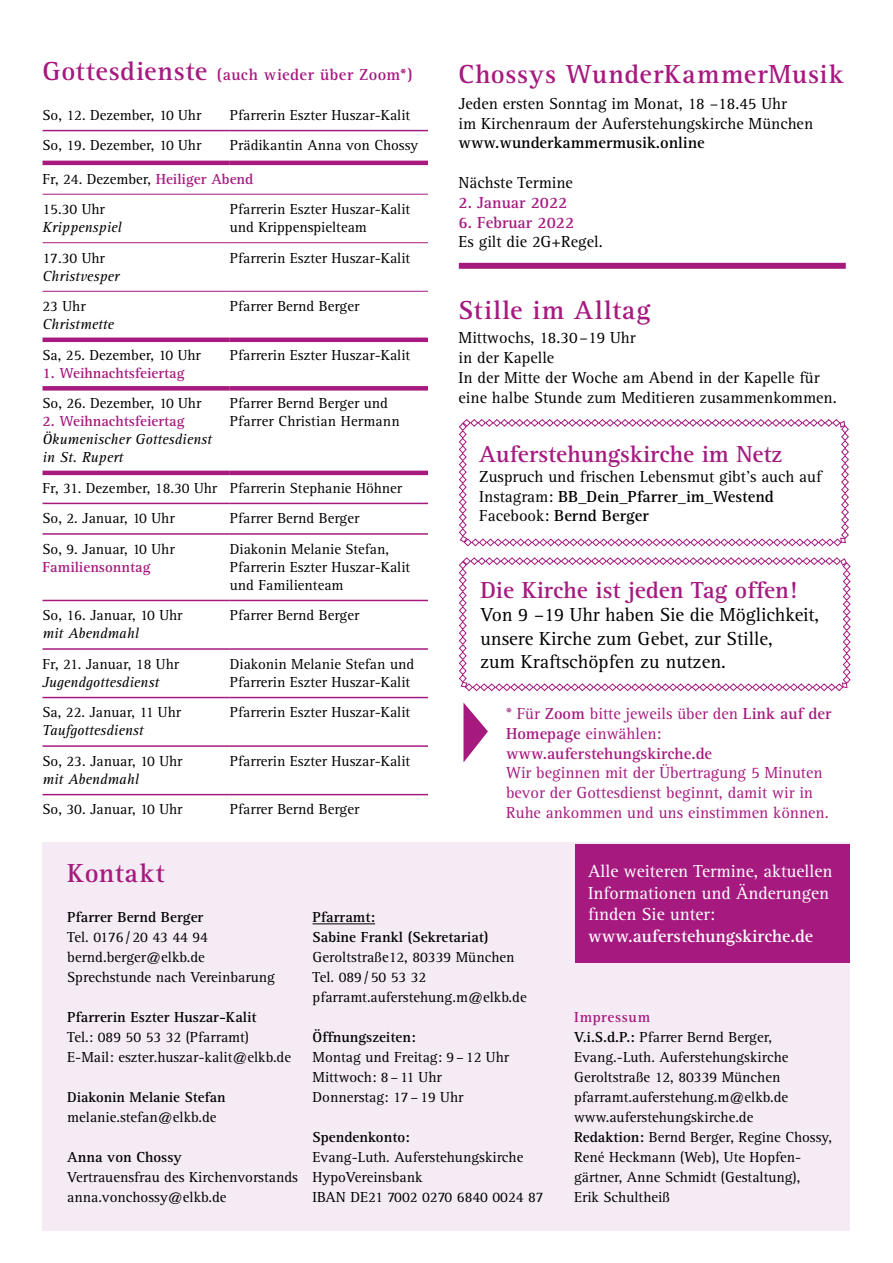
<style>
.page{position:relative;width:893px;height:1263px;background:#fff}
.page>*{position:absolute;margin:0;border:0;box-sizing:border-box;transform-origin:0 0}
.t1{font:700 27px "Rotis Serif";letter-spacing:.035em;color:#a61a80}
.t2{font:700 24px "Rotis Serif";color:#a61a80}
.t3{font:19.5px/23.4px "Rotis Serif";color:#000}
.t4{font:18px/21.6px "Rotis Serif";color:#fff}
.t5{font:700 18px "Rotis Serif";color:#fff}
.t6{font:16.5px/19.8px "Rotis Serif";color:#000}
.t7{font:16.5px/19.8px "Rotis Serif";color:#a61a80}
.t8{font:700 16.5px/19.8px "Rotis Serif";color:#a61a80}
.t9{font:700 16.5px "Rotis Serif";letter-spacing:.03em;color:#a61a80}
.t10{font:700 16.5px "Rotis Serif";color:#000}
.t11{font:15px/20px "Rotis Serif";color:#000}
.t12{font:italic 15px/18px "Rotis Serif";color:#000}
.t13{font:700 15px/20px "Rotis Serif";color:#000}
.t14{font:700 15px "Rotis Serif";color:#a61a80}
.t15{font:700 14.7px "Rotis Serif";color:#000}
.s1{font-size:27px}
.s2{font-weight:700;color:#a61a80}
.s3{font-weight:700}
.s4{font-weight:400}
</style>
<div class="page">
<hr style="left:43px;top:648px;width:187px;height:2px;background:#a61a80">
<hr style="left:230px;top:648px;width:198px;height:2px;background:#a61a80">
<hr style="left:43px;top:794px;width:187px;height:1px;background:#a61a80">
<hr style="left:230px;top:794px;width:198px;height:1px;background:#a61a80">
<hr style="left:43px;top:161px;width:187px;height:4px;background:#a61a80">
<hr style="left:230px;top:161px;width:198px;height:4px;background:#a61a80">
<hr style="left:43px;top:471px;width:187px;height:4px;background:#a61a80">
<hr style="left:230px;top:471px;width:198px;height:4px;background:#a61a80">
<hr style="left:43px;top:130px;width:187px;height:1px;background:#a61a80">
<hr style="left:230px;top:130px;width:198px;height:1px;background:#a61a80">
<hr style="left:43px;top:194px;width:187px;height:1px;background:#a61a80">
<hr style="left:230px;top:194px;width:198px;height:1px;background:#a61a80">
<hr style="left:43px;top:242px;width:187px;height:1px;background:#a61a80">
<hr style="left:230px;top:242px;width:198px;height:1px;background:#a61a80">
<hr style="left:43px;top:291px;width:187px;height:1px;background:#a61a80">
<hr style="left:230px;top:291px;width:198px;height:1px;background:#a61a80">
<hr style="left:43px;top:503px;width:187px;height:1px;background:#a61a80">
<hr style="left:230px;top:503px;width:198px;height:1px;background:#a61a80">
<hr style="left:43px;top:533px;width:187px;height:2px;background:#a61a80">
<hr style="left:230px;top:533px;width:198px;height:2px;background:#a61a80">
<hr style="left:43px;top:600px;width:187px;height:1px;background:#a61a80">
<hr style="left:230px;top:600px;width:198px;height:1px;background:#a61a80">
<hr style="left:43px;top:697px;width:187px;height:1px;background:#a61a80">
<hr style="left:230px;top:697px;width:198px;height:1px;background:#a61a80">
<hr style="left:43px;top:745px;width:187px;height:2px;background:#a61a80">
<hr style="left:230px;top:745px;width:198px;height:2px;background:#a61a80">
<hr style="left:43px;top:338px;width:187px;height:4px;background:#a61a80">
<hr style="left:230px;top:338px;width:198px;height:4px;background:#a61a80">
<div style="left:43px;top:386px;width:187px;height:5px;background:#a61a80"></div>
<div style="left:230px;top:386px;width:198px;height:5px;background:#a61a80"></div>
<div style="left:43px;top:842px;width:807px;height:389px;background:#f5ebf5"></div>
<hr style="left:313px;top:923px;width:62px;height:1px;background:#000">
<div style="left:575px;top:844px;width:275px;height:118px;background:#a61a80"></div>
<svg style="left:459px;top:419px;width:390px;height:128px"></svg>
<svg style="left:459px;top:557px;width:392px;height:134px"></svg>
<div style="left:459px;top:263px;width:387px;height:6px;background:#a61a80"></div>
<svg style="left:463px;top:702px;width:25px;height:60px"></svg>
<p class="t9" style="left:43px;top:65px;width:372px"><span class="s1">Gottesdienste</span> (auch wieder über Zoom*)</p>
<p class="t11" style="left:43px;top:105px;width:160px">So, 12. Dezember, 10 Uhr</p>
<p class="t11" style="left:230px;top:105px;width:182px">Pfarrerin Eszter Huszar-Kalit</p>
<p class="t11" style="left:43px;top:136px;width:160px">So, 19. Dezember, 10 Uhr</p>
<p class="t11" style="left:230px;top:136px;width:190px">Prädikantin Anna von Chossy</p>
<p class="t11" style="left:43px;top:164px;width:212px;line-height:30.5px">Fr, 24. Dezember, <span class="s2">Heiliger Abend<br></span>15.30 Uhr</p>
<p class="t12" style="left:43px;top:219px;width:81px">Krippenspiel</p>
<p class="t11" style="left:230px;top:201px;width:182px;line-height:18px">Pfarrerin Eszter Huszar-Kalit und Krippenspielteam</p>
<p class="t11" style="left:43px;top:248px;width:64px">17.30 Uhr</p>
<p class="t12" style="left:43px;top:267px;width:78px">Christvesper</p>
<p class="t11" style="left:230px;top:248px;width:182px">Pfarrerin Eszter Huszar-Kalit</p>
<p class="t11" style="left:43px;top:297px;width:45px">23 Uhr</p>
<p class="t12" style="left:43px;top:316px;width:73px">Christmette</p>
<p class="t11" style="left:230px;top:297px;width:131px">Pfarrer Bernd Berger</p>
<p class="t11" style="left:43px;top:345px;width:160px">Sa, 25. Dezember, 10 Uhr</p>
<p class="t14" style="left:43px;top:364px;width:144px">1. Weihnachtsfeiertag</p>
<p class="t11" style="left:230px;top:345px;width:182px">Pfarrerin Eszter Huszar-Kalit</p>
<p class="t11" style="left:43px;top:394px;width:160px">So, 26. Dezember, 10 Uhr</p>
<p class="t14" style="left:43px;top:412px;width:144px">2. Weihnachtsfeiertag</p>
<p class="t12" style="left:43px;top:431px;width:171px">Ökumenischer Gottesdienst in St. Rupert</p>
<p class="t11" style="left:230px;top:395px;width:171px;line-height:18px">Pfarrer Bernd Berger und<br>Pfarrer Christian Hermann</p>
<p class="t11" style="left:43px;top:473px;width:361px;line-height:30.6px">Fr, 31. Dezember, 18.30 Uhr Pfarrerin Stephanie Höhner<br>So, 2. Januar, 10 Uhr</p>
<p class="t11" style="left:230px;top:509px;width:131px">Pfarrer Bernd Berger</p>
<p class="t11" style="left:43px;top:539px;width:134px">So, 9. Januar, 10 Uhr</p>
<p class="t14" style="left:43px;top:558px;width:109px">Familiensonntag</p>
<p class="t11" style="left:230px;top:540px;width:182px;line-height:18px">Diakonin Melanie Stefan,<br>Pfarrerin Eszter Huszar-Kalit und Familienteam</p>
<p class="t11" style="left:43px;top:606px;width:141px">So, 16. Januar, 10 Uhr</p>
<p class="t12" style="left:43px;top:625px;width:98px">mit Abendmahl</p>
<p class="t11" style="left:230px;top:606px;width:131px">Pfarrer Bernd Berger</p>
<p class="t11" style="left:43px;top:654px;width:138px">Fr, 21. Januar, 18 Uhr</p>
<p class="t12" style="left:43px;top:673px;width:118px">Jugendgottesdienst</p>
<p class="t11" style="left:230px;top:655px;width:186px;line-height:18px">Diakonin Melanie Stefan und<br>Pfarrerin Eszter Huszar-Kalit</p>
<p class="t11" style="left:43px;top:703px;width:140px">Sa, 22. Januar, 11 Uhr</p>
<p class="t12" style="left:43px;top:722px;width:103px">Taufgottesdienst</p>
<p class="t11" style="left:230px;top:703px;width:182px">Pfarrerin Eszter Huszar-Kalit</p>
<p class="t11" style="left:43px;top:751px;width:141px">So, 23. Januar, 10 Uhr</p>
<p class="t12" style="left:43px;top:770px;width:98px">mit Abendmahl</p>
<p class="t11" style="left:230px;top:751px;width:182px">Pfarrerin Eszter Huszar-Kalit</p>
<p class="t11" style="left:43px;top:800px;width:141px">So, 30. Januar, 10 Uhr</p>
<p class="t11" style="left:230px;top:800px;width:131px">Pfarrer Bernd Berger</p>
<h1 class="t1" style="left:459px;top:58px;width:387px">Chossys WunderKammerMusik</h1>
<p class="t6" style="left:459px;top:94px;width:356px">Jeden ersten Sonntag im Monat, 18 –18.45 Uhr<br>im Kirchenraum der Auferstehungskirche München</p>
<p class="t10" style="left:459px;top:133px;width:248px">www.wunderkammermusik.online</p>
<p class="t6" style="left:459px;top:173px;width:116px">Nächste Termine</p>
<p class="t8" style="left:459px;top:193px;width:110px">2. Januar 2022</p>
<p class="t8" style="left:459px;top:213px;width:117px">6. Februar 2022</p>
<p class="t6" style="left:459px;top:233px;width:146px">Es gilt die 2G+Regel.</p>
<h1 class="t1" style="left:459px;top:295px;width:193px">Stille im Alltag</h1>
<p class="t6" style="left:459px;top:328px;width:380px">Mittwochs, 18.30–19 Uhr<br>in der Kapelle<br>In der Mitte der Woche am Abend in der Kapelle für eine halbe Stunde zum Meditieren zusammenkommen.</p>
<h2 class="t2" style="left:479px;top:440px;width:304px">Auferstehungskirche im Netz</h2>
<p class="t6" style="left:479px;top:467px;width:344px">Zuspruch und frischen Lebensmut gibt's auch auf<br>Instagram: <span class="s3">BB_Dein_Pfarrer_im_Westend<br></span>Facebook: <span class="s3">Bernd Berger</span></p>
<h2 class="t2" style="left:480px;top:576px;width:318px">Die Kirche ist jeden Tag offen!</h2>
<h3 class="t3" style="left:480px;top:604px;width:340px">Von 9 –19 Uhr haben Sie die Möglichkeit, unsere Kirche zum Gebet, zur Stille,<br>zum Kraftschöpfen zu nutzen.</h3>
<p class="t8" style="left:506px;top:704px;width:327px"><span class="s4">* Für</span> Zoom <span class="s4">bitte jeweils über den</span> Link auf der<br>Homepage <span class="s4">einwählen: </span>www.auferstehungskirche.de</p>
<p class="t7" style="left:506px;top:764px;width:324px">Wir beginnen mit der Übertragung 5 Minuten bevor der Gottesdienst beginnt, damit wir in<br>Ruhe ankommen und uns einstimmen können.</p>
<h1 class="t1" style="left:67px;top:857px;width:99px">Kontakt</h1>
<p class="t13" style="left:67px;top:908px;width:138px">Pfarrer Bernd Berger</p>
<p class="t11" style="left:67px;top:928px;width:209px">Tel. 0176/20 43 44 94 bernd.berger@elkb.de<br>Sprechstunde nach Vereinbarung</p>
<p class="t13" style="left:67px;top:1008px;width:191px">Pfarrerin Eszter Huszar-Kalit</p>
<p class="t11" style="left:67px;top:1028px;width:225px">Tel.: 089 50 53 32 (Pfarramt)<br>E-Mail: eszter.huszar-kalit@elkb.de</p>
<p class="t15" style="left:67px;top:1089px;width:160px">Diakonin Melanie Stefan</p>
<p class="t11" style="left:67px;top:1108px;width:151px">melanie.stefan@elkb.de</p>
<p class="t13" style="left:67px;top:1147px;width:116px">Anna von Chossy</p>
<p class="t11" style="left:67px;top:1168px;width:232px">Vertrauensfrau des Kirchenvorstands anna.vonchossy@elkb.de</p>
<p class="t13" style="left:313px;top:908px;width:178px">Pfarramt:<br>Sabine Frankl (Sekretariat)</p>
<p class="t11" style="left:313px;top:948px;width:216px">Geroltstraße12, 80339 München<br>Tel. 089/50 53 32 pfarramt.auferstehung.m@elkb.de</p>
<p class="t13" style="left:313px;top:1027px;width:105px">Öffnungszeiten:</p>
<p class="t11" style="left:313px;top:1048px;width:198px">Montag und Freitag: 9–12 Uhr<br>Mittwoch: 8–11 Uhr<br>Donnerstag: 17–19 Uhr</p>
<p class="t13" style="left:313px;top:1127px;width:99px">Spendenkonto:</p>
<p class="t11" style="left:313px;top:1148px;width:233px">Evang-Luth. Auferstehungskirche<br>HypoVereinsbank<br>IBAN DE21 7002 0270 6840 0024 87</p>
<p class="t4" style="left:588px;top:861px;width:246px">Alle weiteren Termine, aktuellen<br>Informationen und Änderungen finden Sie unter:</p>
<p class="t5" style="left:588px;top:925px;width:226px">www.auferstehungskirche.de</p>
<p class="t11" style="left:574px;top:1008px;width:260px"><span class="s2">Impressum<br></span><span class="s3">V.i.S.d.P.:</span> Pfarrer Bernd Berger,<br>Evang.-Luth. Auferstehungskirche<br>Geroltstraße 12, 80339 München pfarramt.auferstehung.m@elkb.de www.auferstehungskirche.de<br><span class="s3">Redaktion:</span> Bernd Berger, Regine Chossy,<br>René Heckmann (Web), Ute Hopfen&shy;gärtner, Anne Schmidt (Gestaltung),<br>Erik Schultheiß</p>
</div>
